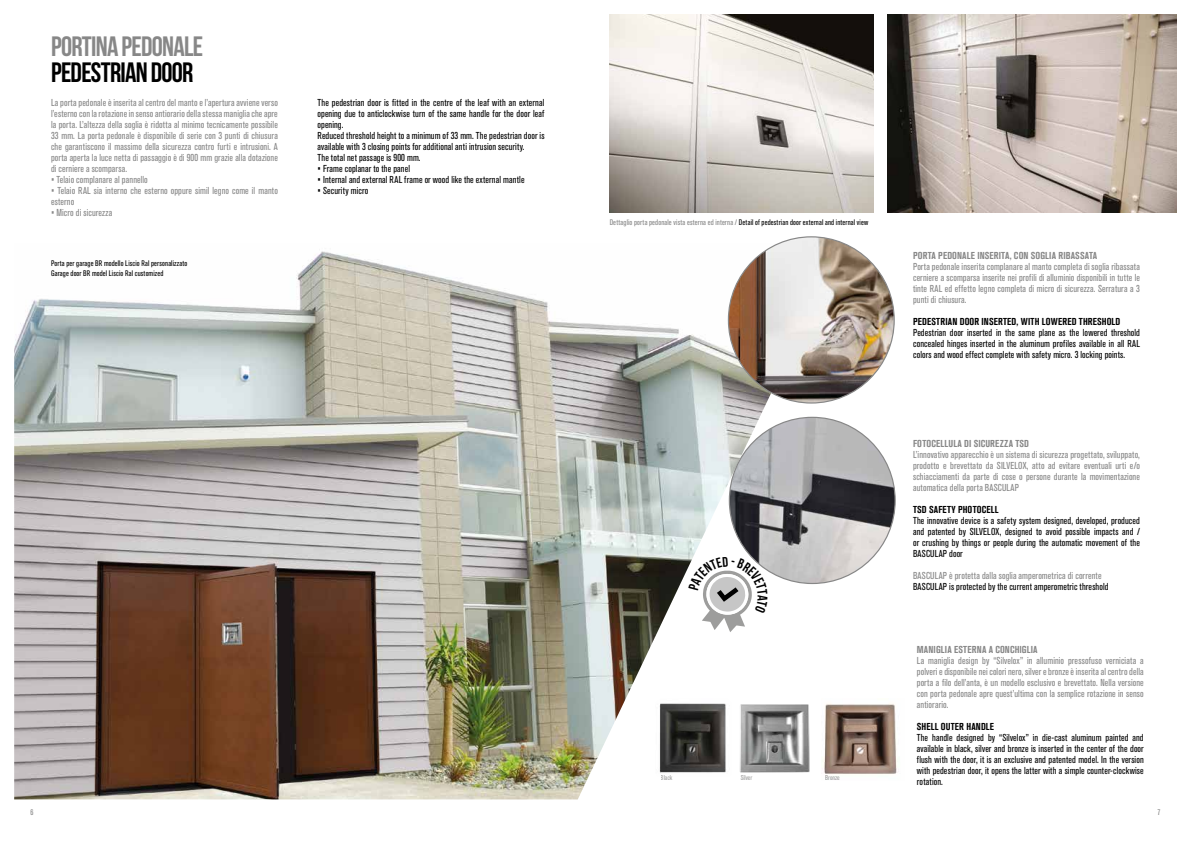
<style>
.page{position:relative;width:1191px;height:842px;background:#fff}
.page>*{position:absolute;margin:0;border:0;box-sizing:border-box;transform-origin:0 0}
.t1{font:700 28px "Bebas Neue";letter-spacing:-.025em;color:#878787}
.t2{font:700 28px "Bebas Neue";letter-spacing:-.025em;color:#000}
.t3{font:condensed 10px/11px "Akzidenz Grotesk BQ";letter-spacing:.01em;color:#878787;text-align:justify}
.t4{font:condensed 10px/11px "Akzidenz Grotesk BQ";letter-spacing:.01em;color:#000;text-align:justify}
.t5{font:700 condensed 10px "Akzidenz Grotesk BQ";letter-spacing:.015em;color:#878787}
.t6{font:700 condensed 10px "Akzidenz Grotesk BQ";letter-spacing:.02em;color:#000}
.t7{font:condensed 8px/9.6px "Akzidenz Grotesk BQ";letter-spacing:.02em;color:#000}
.t8{font:condensed 8px "Akzidenz Grotesk BQ";color:#878787}
.t9{font:condensed 7px "Akzidenz Grotesk BQ";color:#9d9d9c}
.s1{color:#878787}
</style>
<div class="page">
<img style="left:14px;top:244px;width:828px;height:555px">
<img style="left:728px;top:237px;width:166px;height:166px;border-radius:83px">
<img style="left:732px;top:695px;width:86px;height:99px">
<img style="left:729px;top:417px;width:166px;height:166px;border-radius:83px">
<img style="left:609px;top:14px;width:264px;height:199px">
<img style="left:887px;top:14px;width:289px;height:199px">
<img style="left:655px;top:698px;width:76px;height:78px">
<img style="left:821px;top:699px;width:77px;height:82px">
<svg style="left:688px;top:556px;width:79px;height:76px"></svg>
<h1 class="t1" style="left:51px;top:31px;width:154px">PORTINA PEDONALE</h1>
<h1 class="t2" style="left:51px;top:57px;width:144px">PEDESTRIAN DOOR</h1>
<p class="t3" style="left:51px;top:97px;width:228px">La porta pedonale è inserita al centro del manto e l’apertura avviene verso l’esterno con la rotazione in senso antiorario della stessa maniglia che apre la porta. L’altezza della soglia è ridotta al minimo tecnicamente possibile 33 mm. La porta pedonale è disponibile di serie con 3 punti di chiusura che garantiscono il massimo della sicurezza contro furti e intrusioni. A porta aperta la luce netta di passaggio è di 900 mm grazie alla dotazione di cerniere a scomparsa.</p>
<p class="t3" style="left:51px;top:174px;width:98px">• Telaio complanare al pannello</p>
<p class="t3" style="left:51px;top:185px;width:228px">• Telaio RAL sia interno che esterno oppure simil legno come il manto esterno</p>
<p class="t3" style="left:51px;top:207px;width:63px">• Micro di sicurezza</p>
<p class="t7" style="left:51px;top:259px;width:138px">Porta per garage BR modello Liscio Ral personalizzato<br>Garage door BR model Liscio Ral customized</p>
<p class="t4" style="left:317px;top:97px;width:228px;text-align:left">The pedestrian door is fitted in the centre of the leaf with an external opening due to anticlockwise turn of the same handle for the door leaf opening.<br>Reduced threshold height to a minimum of 33 mm. The pedestrian door is available with 3 closing points for additional anti intrusion security.<br>The total net passage is 900 mm.</p>
<p class="t4" style="left:317px;top:163px;width:94px">• Frame coplanar to the panel</p>
<p class="t4" style="left:317px;top:174px;width:208px">• Internal and external RAL frame or wood like the external mantle</p>
<p class="t4" style="left:317px;top:185px;width:52px">• Security micro</p>
<p class="t7" style="left:609px;top:218px;width:260px"><span class="s1">Dettaglio porta pedonale vista esterna ed interna /</span> Detail of pedestrian door external and internal view</p>
<p class="t9" style="left:660px;top:773px;width:13px">Black</p>
<p class="t9" style="left:740px;top:773px;width:13px">Silver</p>
<p class="t9" style="left:825px;top:773px;width:16px">Bronze</p>
<p class="t5" style="left:913px;top:250px;width:186px">PORTA PEDONALE INSERITA, CON SOGLIA RIBASSATA</p>
<p class="t3" style="left:913px;top:262px;width:228px">Porta pedonale inserita complanare al manto completa di soglia ribassata cerniere a scomparsa inserite nei profili di alluminio disponibili in tutte le tinte RAL ed effetto legno completa di micro di sicurezza. Serratura a 3 punti di chiusura.</p>
<p class="t6" style="left:913px;top:316px;width:209px">PEDESTRIAN DOOR INSERTED, WITH LOWERED THRESHOLD</p>
<p class="t4" style="left:913px;top:328px;width:228px">Pedestrian door inserted in the same plane as the lowered threshold concealed hinges inserted in the aluminum profiles available in all RAL colors and wood effect complete with safety micro. 3 locking points.</p>
<p class="t5" style="left:913px;top:437px;width:117px">FOTOCELLULA DI SICUREZZA TSD</p>
<p class="t3" style="left:913px;top:449px;width:228px">L’innovativo apparecchio è un sistema di sicurezza progettato, sviluppato, prodotto e brevettato da SILVELOX, atto ad evitare eventuali urti e/o schiacciamenti da parte di cose o persone durante la movimentazione automatica della porta BASCULAP</p>
<p class="t6" style="left:913px;top:503px;width:87px">TSD SAFETY PHOTOCELL</p>
<p class="t4" style="left:913px;top:515px;width:228px">The innovative device is a safety system designed, developed, produced and patented by SILVELOX, designed to avoid possible impacts and / or crushing by things or people during the automatic movement of the BASCULAP door</p>
<p class="t3" style="left:913px;top:570px;width:190px">BASCULAP è protetta dalla soglia amperometrica di corrente</p>
<p class="t4" style="left:913px;top:581px;width:197px">BASCULAP is protected by the current amperometric threshold</p>
<p class="t5" style="left:917px;top:644px;width:122px">MANIGLIA ESTERNA A CONCHIGLIA</p>
<p class="t3" style="left:917px;top:656px;width:228px">La maniglia design by “Silvelox” in alluminio pressofuso verniciata a polveri e disponibile nei colori nero, silver e bronze è inserita al centro della porta a filo dell’anta, è un modello esclusivo e brevettato. Nella versione con porta pedonale apre quest’ultima con la semplice rotazione in senso antiorario.</p>
<p class="t6" style="left:917px;top:721px;width:79px">SHELL OUTER HANDLE</p>
<p class="t4" style="left:917px;top:733px;width:228px">The handle designed by “Silvelox” in die-cast aluminum painted and available in black, silver and bronze is inserted in the center of the door flush with the door, it is an exclusive and patented model. In the version with pedestrian door, it opens the latter with a simple counter-clockwise rotation.</p>
<p class="t8" style="left:30px;top:808px;width:5px">6</p>
<p class="t8" style="left:1157px;top:808px;width:4px">7</p>
</div>
